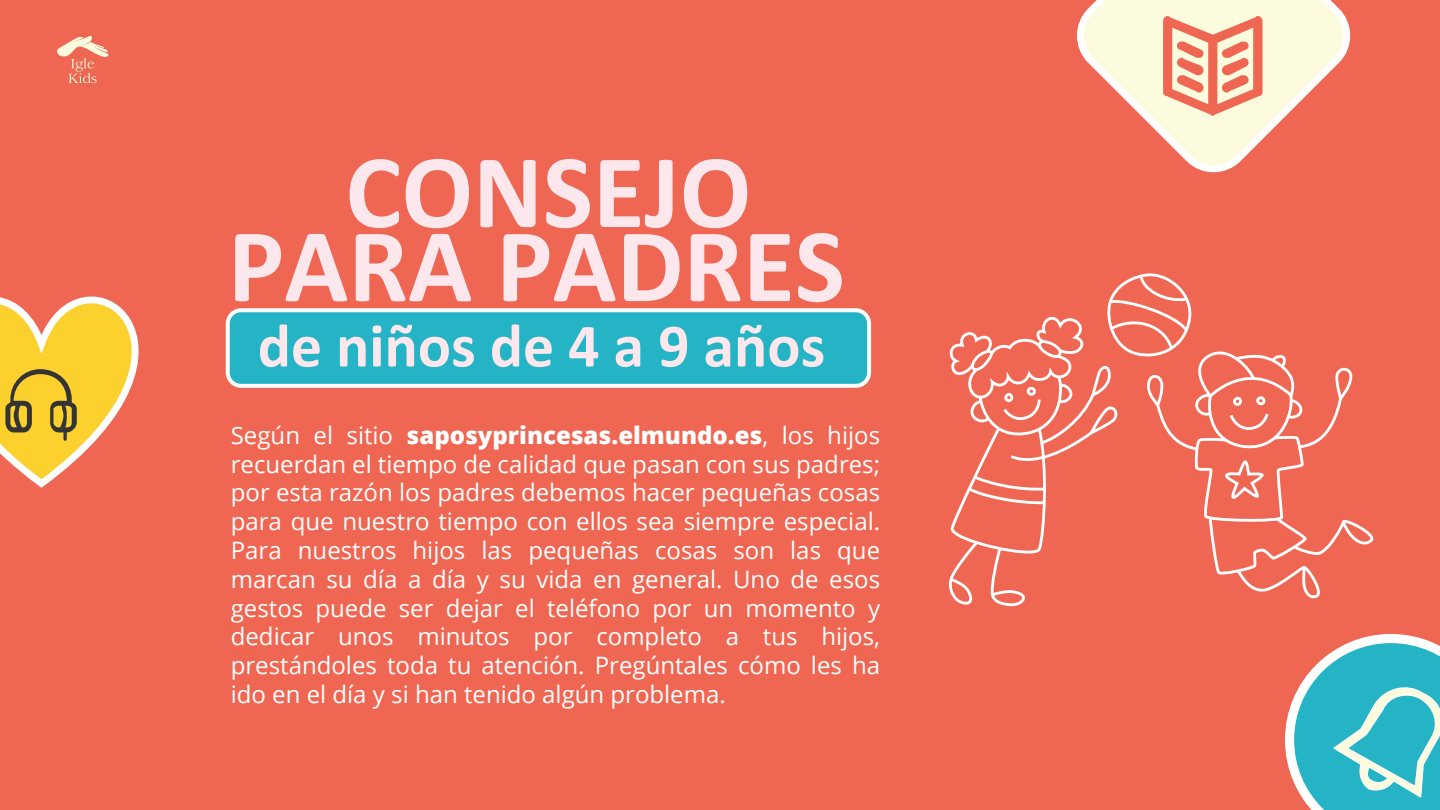
<style>
.page{position:relative;width:1440px;height:810px;background:#ef6753}
.page>*{position:absolute;margin:0;border:0;box-sizing:border-box;transform-origin:0 0}
.t1{font:700 106px "Calibri";color:#fce7ec}
.t2{font:700 62px "Calibri";color:#fce7ec}
.t3{font:24px/28.8px "Open Sans";color:#fff;text-align:justify}
.s1{font-weight:800}
</style>
<div class="page">
<svg style="left:1285px;top:634px;width:155px;height:176px;background:#66b9c0"></svg>
<svg style="left:0;top:296px;width:226px;height:192px"></svg>
<svg style="left:5px;top:369px;width:72px;height:72px;background:#c4a42f"></svg>
<svg style="left:1077px;top:0;width:274px;height:173px"></svg>
<svg style="left:1163px;top:16px;width:100px;height:100px"></svg>
<svg style="left:57px;top:35px;width:52px;height:48px"></svg>
<div style="left:228px;top:310px;width:641px;height:76px;background:#24b4c5;border-radius:13px"></div>
<div style="left:226px;top:308px;width:645px;height:80px;border:4px solid #fff;border-radius:13px"></div>
<svg style="left:949px;top:273px;width:425px;height:334px"></svg>
<h1 class="t1" style="left:345px;top:117px;width:407px">CONSEJO</h1>
<h1 class="t1" style="left:228px;top:191px;width:618px">PARA PADRES</h1>
<h2 class="t2" style="left:258px;top:302px;width:569px">de niños de 4 a 9 años</h2>
<p class="t3" style="left:231px;top:420px;width:651px">Según el sitio <span class="s1">saposyprincesas.elmundo.es</span>, los hijos recuerdan el tiempo de calidad que pasan con sus padres; por esta razón los padres debemos hacer pequeñas cosas para que nuestro tiempo con ellos sea siempre especial.<br>Para nuestros hijos las pequeñas cosas son las que marcan su día a día y su vida en general. Uno de esos gestos puede ser dejar el teléfono por un momento y dedicar unos minutos por completo a tus hijos, prestándoles toda tu atención. Pregúntales cómo les ha ido en el día y si han tenido algún problema.</p>
</div>
